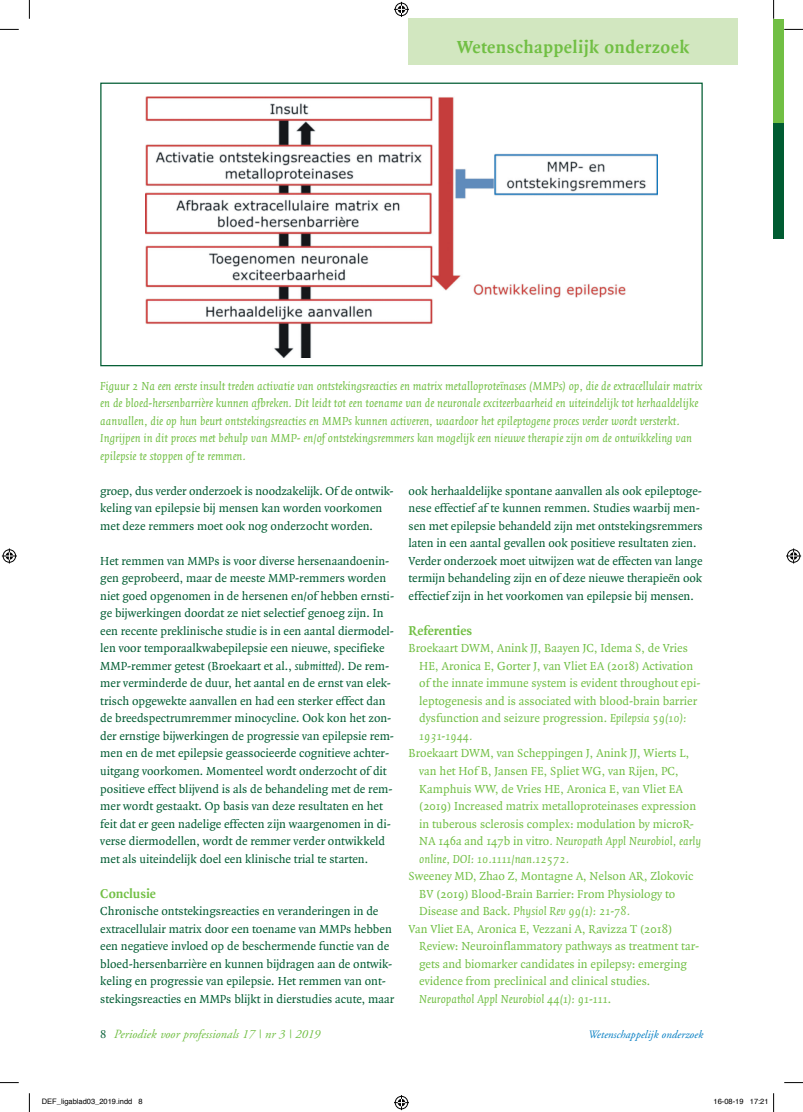
<style>
.page{position:relative;width:803px;height:1112px;background:#fff}
.page>*{position:absolute;margin:0;border:0;box-sizing:border-box;transform-origin:0 0}
.t1{font:700 18.75px "Quadraat";letter-spacing:.025em;color:#71bf44}
.t2{font:700 13.75px "Quadraat";color:#71bf44}
.t3{font:12.5px/17.5px "Quadraat";color:#005c32}
.t4{font:12.5px/17.5px "Quadraat";color:#71bf44}
.t5{font:italic 12.5px/17.5px "Quadraat";color:#71bf44}
.t6{font:italic 12.5px "Adobe Garamond";color:#71bf44}
.t7{font:italic 11.25px "Adobe Garamond";color:#007cc2}
.t8{font:7.5px "Helvetica";color:#000}
.s1{font-style:italic}
.s2{font-style:normal}
.s3{font-style:normal;color:#005c32}
</style>
<div class="page">
<div style="left:773px;top:19px;width:11px;height:184px;background:#71bf44"></div>
<div style="left:409px;top:19px;width:329px;height:46px;background:#d2e7c0"></div>
<div style="left:773px;top:124px;width:11px;height:115px;background:#005c32"></div>
<img style="left:145px;top:96px;width:513px;height:262px">
<div style="left:100px;top:83px;width:603px;height:283px;border:1px solid #005c32"></div>
<svg style="left:0;top:29px;width:19px;height:1px"></svg>
<svg style="left:784px;top:29px;width:19px;height:1px"></svg>
<svg style="left:0;top:1082px;width:19px;height:1px"></svg>
<svg style="left:784px;top:1082px;width:19px;height:1px"></svg>
<svg style="left:29px;top:0;width:1px;height:19px"></svg>
<svg style="left:29px;top:1093px;width:1px;height:18px"></svg>
<svg style="left:773px;top:0;width:1px;height:19px"></svg>
<svg style="left:394px;top:2px;width:15px;height:15px"></svg>
<svg style="left:394px;top:1095px;width:15px;height:14px"></svg>
<svg style="left:2px;top:548px;width:15px;height:15px"></svg>
<svg style="left:786px;top:548px;width:15px;height:15px"></svg>
<svg style="left:773px;top:1093px;width:1px;height:18px"></svg>
<h1 class="t1" style="left:457px;top:37px;width:234px">Wetenschappelijk onderzoek</h1>
<p class="t5" style="left:100px;top:377px;width:604px">Figuur 2 Na een eerste insult treden activatie van ontstekingsreacties en matrix metalloproteïnases (MMPs) op, die de extracellulair matrix en de bloed-hersenbarrière kunnen afbreken. Dit leidt tot een toename van de neuronale exciteerbaarheid en uiteindelijk tot herhaaldelijke aanvallen, die op hun beurt ontstekingsreacties en MMPs kunnen activeren, waardoor het epileptogene proces verder wordt versterkt.<br>Ingrijpen in dit proces met behulp van MMP- en/of ontstekingsremmers kan mogelijk een nieuwe therapie zijn om de ontwikkeling van epilepsie te stoppen of te remmen.</p>
<p class="t3" style="left:100px;top:482px;width:295px">groep, dus verder onderzoek is noodzakelijk. Of de ontwik&shy;keling van epilepsie bij mensen kan worden voorkomen met deze remmers moet ook nog onderzocht worden.</p>
<p class="t3" style="left:100px;top:552px;width:295px">Het remmen van MMPs is voor diverse hersenaandoenin&shy;gen geprobeerd, maar de meeste MMP-remmers worden niet goed opgenomen in de hersenen en/of hebben ernsti&shy;ge bijwerkingen doordat ze niet selectief genoeg zijn. In een recente preklinische studie is in een aantal diermodel&shy;len voor temporaalkwabepilepsie een nieuwe, specifieke MMP-remmer getest (Broekaart et al., <span class="s1">submitted)</span>. De rem&shy;mer verminderde de duur, het aantal en de ernst van elek&shy;trisch opgewekte aanvallen en had een sterker effect dan de breedspectrumremmer minocycline. Ook kon het zon&shy;der ernstige bijwerkingen de progressie van epilepsie rem&shy;men en de met epilepsie geassocieerde cognitieve achter&shy;uitgang voorkomen. Momenteel wordt onderzocht of dit positieve effect blijvend is als de behandeling met de rem&shy;mer wordt gestaakt. Op basis van deze resultaten en het feit dat er geen nadelige effecten zijn waargenomen in di&shy;verse diermodellen, wordt de remmer verder ontwikkeld met als uiteindelijk doel een klinische trial te starten.</p>
<p class="t2" style="left:100px;top:885px;width:57px">Conclusie</p>
<p class="t3" style="left:100px;top:902px;width:295px">Chronische ontstekingsreacties en veranderingen in de extracellulair matrix door een toename van MMPs hebben een negatieve invloed op de beschermende functie van de bloed-hersenbarrière en kunnen bijdragen aan de ontwik&shy;keling en progressie van epilepsie. Het remmen van ont&shy;stekingsreacties en MMPs blijkt in dierstudies acute, maar</p>
<p class="t3" style="left:409px;top:482px;width:296px">ook herhaaldelijke spontane aanvallen als ook epileptoge&shy;nese effectief af te kunnen remmen. Studies waarbij men&shy;sen met epilepsie behandeld zijn met ontstekingsremmers laten in een aantal gevallen ook positieve resultaten zien.<br>Verder onderzoek moet uitwijzen wat de effecten van lange termijn behandeling zijn en of deze nieuwe therapieën ook effectief zijn in het voorkomen van epilepsie bij mensen.</p>
<p class="t2" style="left:409px;top:623px;width:65px">Referenties</p>
<p class="t4" style="left:419px;top:640px;width:283px;text-indent:-11px">Broekaart DWM, Anink JJ, Baayen JC, Idema S, de Vries HE, Aronica E, Gorter J, van Vliet EA (2018) Activation of the innate immune system is evident throughout epi&shy;leptogenesis and is associated with blood-brain barrier dysfunction and seizure progression. <span class="s1">Epilepsia 59(10):<br>1931-1944.</span></p>
<p class="t4" style="left:419px;top:745px;width:284px;text-indent:-11px">Broekaart DWM, van Scheppingen J, Anink JJ, Wierts L, van het Hof B, Jansen FE, Spliet WG, van Rijen, PC, Kamphuis WW, de Vries HE, Aronica E, van Vliet EA (2019) Increased matrix metalloproteinases expression in tuberous sclerosis complex: modulation by microR-NA 146a and 147b in vitro<span class="s1">. Neuropath Appl Neurobiol, early online, DOI: 10.1111/nan.12572.</span></p>
<p class="t4" style="left:409px;top:867px;width:286px">Sweeney MD, Zhao Z, Montagne A, Nelson AR, Zlokovic</p>
<p class="t4" style="left:419px;top:885px;width:258px">BV (2019) Blood-Brain Barrier: From Physiology to</p>
<p class="t5" style="left:419px;top:902px;width:213px"><span class="s2">Disease and Back.</span> Physiol Rev 99(1): 21-78.</p>
<p class="t4" style="left:409px;top:920px;width:265px">Van Vliet EA, Aronica E, Vezzani A, Ravizza T (2018)</p>
<p class="t4" style="left:419px;top:937px;width:282px">Review: Neuroinflammatory pathways as treatment tar-</p>
<p class="t4" style="left:419px;top:955px;width:269px">gets and biomarker candidates in epilepsy: emerging</p>
<p class="t4" style="left:419px;top:972px;width:233px">evidence from preclinical and clinical studies.</p>
<p class="t5" style="left:419px;top:989px;width:193px">Neuropathol Appl Neurobiol 44(1): 91-111<span class="s2">.</span></p>
<p class="t6" style="left:100px;top:1026px;width:221px"><span class="s3">8</span> Periodiek voor professionals 17 | nr 3 | 2019</p>
<p class="t7" style="left:588px;top:1027px;width:117px">Wetenschappelijk onderzoek</p>
<p class="t8" style="left:42px;top:1095px;width:102px">DEF_ligablad03_2019.indd 8</p>
<p class="t8" style="left:713px;top:1095px;width:57px">16-08-19 17:21</p>
</div>
